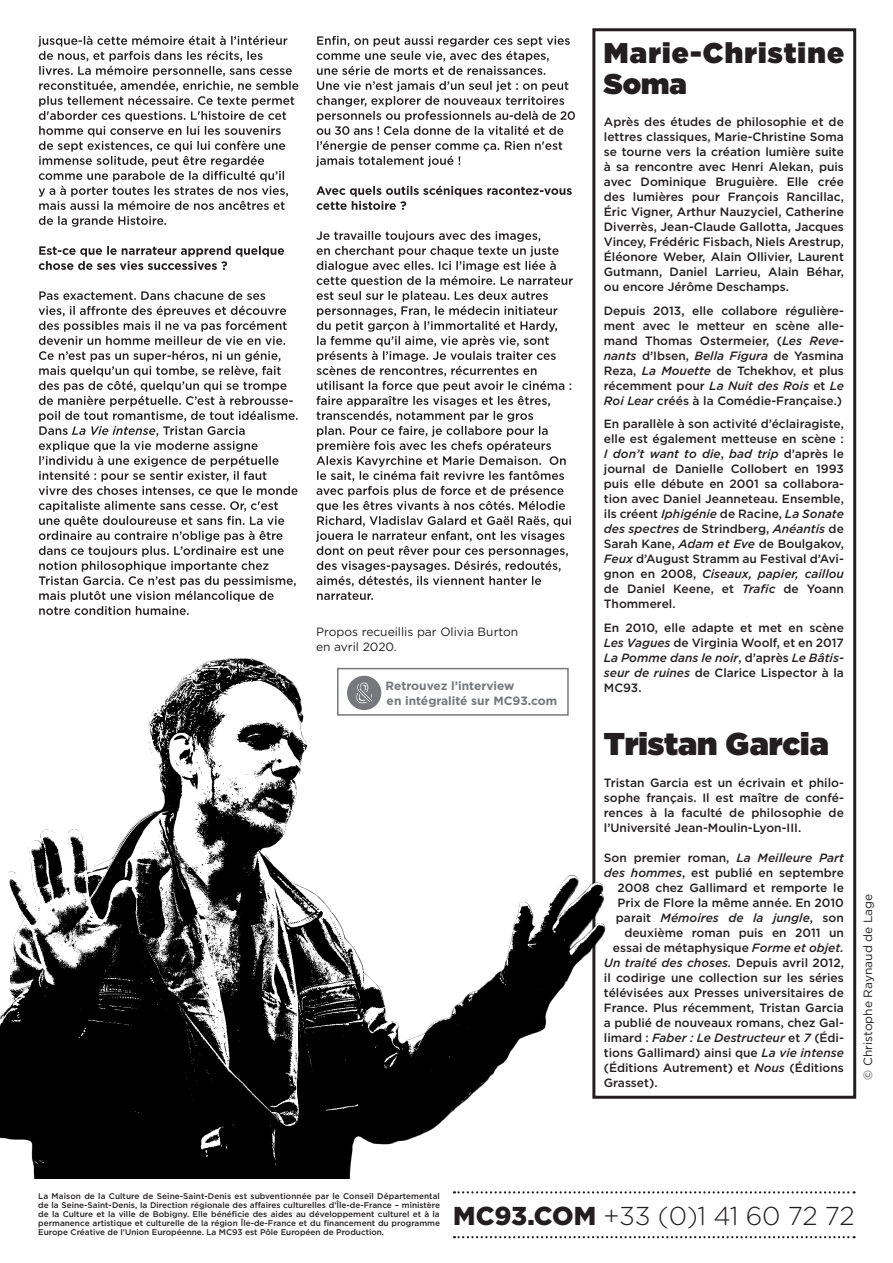
<style>
.page{position:relative;width:893px;height:1263px;background:#fff}
.page>*{position:absolute;margin:0;border:0;box-sizing:border-box;transform-origin:0 0}
.titre_encadre{font:900 31.5px "Gotham";color:#231f20}
.titre_encadre-2{font:900 28.5px/31.5px "Gotham";letter-spacing:.045em;color:#231f20}
.t1{font:300 25.8px "Gotham";letter-spacing:-.025em;color:#231f20}
.titre_encadre-3{font:500 12px/15px "Gotham";color:#231f20;text-align:justify}
.titre_encadre-4{font:italic 500 12px "Gotham";color:#231f20}
.txt_courant_8_drapea{font:12px/15px "Gotham";color:#231f20}
.infos_pratiques_9_5{font:700 12px/15px "Gotham";color:#76787b}
.t2{font:500 8.25px/9px "Gotham";color:#231f20;text-align:justify}
.s1{font-style:italic}
.s2{font-style:normal}
.s3{font-weight:900}
</style>
<div class="page">
<svg style="left:454px;top:1191px;width:401px;height:2px"></svg>
<svg style="left:454px;top:1236px;width:401px;height:2px"></svg>
<svg style="left:316px;top:231px;width:257px;height:366px"></svg>
<svg style="left:316px;top:186px;width:256px;height:24px"></svg>
<svg style="left:316px;top:141px;width:246px;height:26px"></svg>
<svg style="left:317px;top:81px;width:258px;height:54px"></svg>
<svg style="left:317px;top:36px;width:253px;height:39px"></svg>
<svg style="left:39px;top:351px;width:259px;height:246px"></svg>
<svg style="left:39px;top:306px;width:248px;height:39px"></svg>
<svg style="left:39px;top:291px;width:226px;height:9px"></svg>
<svg style="left:39px;top:246px;width:245px;height:24px"></svg>
<svg style="left:39px;top:216px;width:127px;height:11px"></svg>
<svg style="left:38px;top:36px;width:260px;height:174px"></svg>
<div style="left:592px;top:28px;width:264px;height:1071px;border:3px solid #231f20"></div>
<img style="left:0;top:597px;width:614px;height:582px">
<p class="txt_courant_8_drapea" style="left:316px;top:624px;width:204px">Propos recueillis par Olivia Burton en avril 2020.</p>
<p class="infos_pratiques_9_5" style="left:386px;top:678px;width:173px">Retrouvez l’interview<br>en intégralité sur MC93.com</p>
<p class="titre_encadre-2" style="left:604px;top:36px;width:242px">Marie-Christine<br>Soma</p>
<p class="titre_encadre-3" style="left:604px;top:114px;width:242px">Après des études de philosophie et de lettres classiques, Marie-Christine Soma se tourne vers la création lumière suite à sa rencontre avec Henri Alekan, puis avec Dominique Bruguière. Elle crée des lumières pour François Rancillac, Éric Vigner, Arthur Nauzyciel, Catherine Diverrès, Jean-Claude Gallotta, Jacques Vincey, Frédéric Fisbach, Niels Arestrup, Éléonore Weber, Alain Ollivier, Laurent Gutmann, Daniel Larrieu, Alain Béhar, ou encore Jérôme Deschamps.</p>
<p class="titre_encadre-3" style="left:604px;top:303px;width:242px">Depuis 2013, elle collabore régulière&shy;ment avec le metteur en scène alle&shy;mand Thomas Ostermeier, (<span class="s1">Les Reve&shy;nants</span> d’Ibsen, <span class="s1">Bella Figura</span> de Yasmina Reza, <span class="s1">La Mouette</span> de Tchekhov, et plus récemment pour <span class="s1">La Nuit des Rois</span> et <span class="s1">Le Roi Lear</span> créés à la Comédie-Française.)</p>
<p class="titre_encadre-3" style="left:604px;top:416px;width:242px">En parallèle à son activité d’éclairagiste, elle est également metteuse en scène :<br><span class="s1">I don’t want to die</span>, <span class="s1">bad trip</span> d’après le journal de Danielle Collobert en 1993 puis elle débute en 2001 sa collabora&shy;tion avec Daniel Jeanneteau. Ensemble, ils créent <span class="s1">Iphigénie</span> de Racine, <span class="s1">La Sonate des spectres</span> de Strindberg, <span class="s1">Anéantis</span> de Sarah Kane, <span class="s1">Adam et Eve</span> de Boulgakov, <span class="s1">Feux</span> d’August Stramm au Festival d’Avi&shy;gnon en 2008, <span class="s1">Ciseaux, papier, caillou </span>de Daniel Keene, et <span class="s1">Trafic</span> de Yoann Thommerel.</p>
<p class="titre_encadre-3" style="left:604px;top:620px;width:242px">En 2010, elle adapte et met en scène <span class="s1">Les Vagues</span> de Virginia Woolf, et en 2017<br><span class="s1">La Pomme dans le noir</span>, d’après <span class="s1">Le Bâtis&shy;seur de ruines</span> de Clarice Lispector à la MC93.</p>
<p class="titre_encadre" style="left:604px;top:721px;width:226px">Tristan Garcia</p>
<p class="titre_encadre-3" style="left:604px;top:775px;width:242px">Tristan Garcia est un écrivain et philo&shy;sophe français. Il est maître de confé&shy;rences à la faculté de philosophie de l’Université Jean-Moulin-Lyon-III.</p>
<p class="titre_encadre-3" style="left:604px;top:850px;width:242px">Son premier roman, <span class="s1">La Meilleure Part</span></p>
<p class="titre_encadre-3" style="left:604px;top:865px;width:241px"><span class="s1">des hommes</span>, est publié en septembre</p>
<p class="titre_encadre-3" style="left:617px;top:880px;width:228px">2008 chez Gallimard et remporte le</p>
<p class="titre_encadre-3" style="left:617px;top:895px;width:228px">Prix de Flore la même année. En 2010</p>
<p class="titre_encadre-4" style="left:616px;top:910px;width:230px"><span class="s2">parait</span> Mémoires de la jungle<span class="s2">, son</span></p>
<p class="titre_encadre-3" style="left:624px;top:925px;width:221px">deuxième roman puis en 2011 un</p>
<p class="titre_encadre-3" style="left:613px;top:940px;width:233px">essai de métaphysique <span class="s1">Forme et objet.</span></p>
<p class="titre_encadre-4" style="left:604px;top:955px;width:242px">Un traité des choses. <span class="s2">Depuis avril 2012,</span></p>
<p class="titre_encadre-3" style="left:604px;top:970px;width:241px">il codirige une collection sur les séries</p>
<p class="titre_encadre-3" style="left:604px;top:985px;width:242px">télévisées aux Presses universitaires de</p>
<p class="titre_encadre-3" style="left:604px;top:1000px;width:241px">France. Plus récemment, Tristan Garcia</p>
<p class="titre_encadre-3" style="left:604px;top:1015px;width:242px">a publié de nouveaux romans, chez Gal-</p>
<p class="titre_encadre-4" style="left:604px;top:1030px;width:242px"><span class="s2">limard :</span> Faber : Le Destructeur <span class="s2">et</span> 7 <span class="s2">(Édi-</span></p>
<p class="titre_encadre-3" style="left:604px;top:1045px;width:242px">tions Gallimard) ainsi que <span class="s1">La vie intense</span></p>
<p class="titre_encadre-3" style="left:604px;top:1060px;width:242px">(Éditions Autrement) et <span class="s1">Nous</span> (Éditions</p>
<p class="titre_encadre-3" style="left:604px;top:1075px;width:55px">Grasset).</p>
<p class="txt_courant_8_drapea" style="left:860px;top:1080px;width:188px;rotate:-90deg">© Christophe Raynaud de Lage</p>
<p class="t2" style="left:38px;top:1192px;width:403px">La Maison de la Culture de Seine-Saint-Denis est subventionnée par le Conseil Départemental de la Seine-Saint-Denis, la Direction régionale des affaires culturelles d’Île-de-France – ministère de la Culture et la ville de Bobigny. Elle bénéficie des aides au développement culturel et à la permanence artistique et culturelle de la région Île-de-France et du financement du programme Europe Créative de l'Union Européenne. La MC93 est Pôle Européen de Production.</p>
<h3 class="t1" style="left:453px;top:1200px;width:403px"><span class="s3">MC93.COM</span> +33 (0)1 41 60 72 72</h3>
</div>
